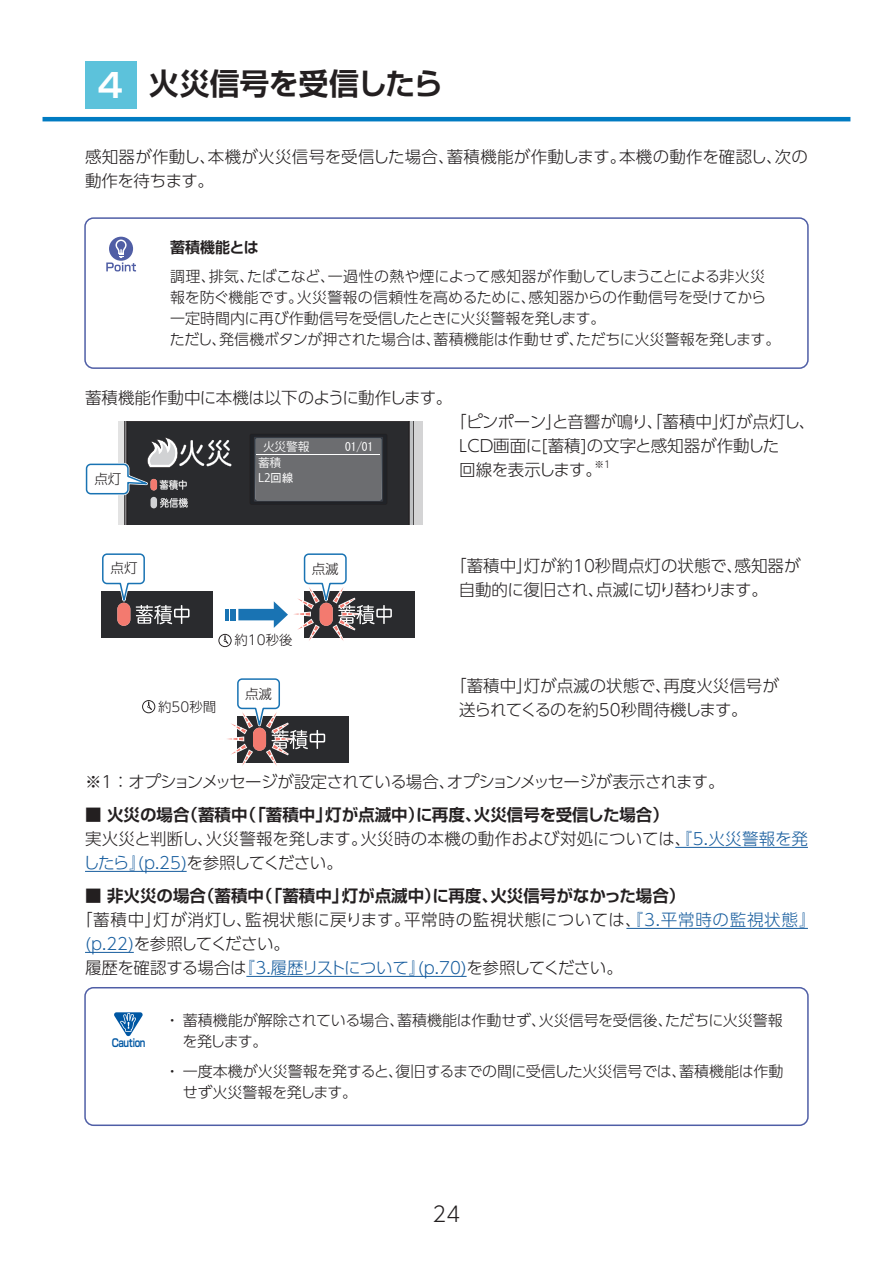
<style>
.page{position:relative;width:893px;height:1263px;background:#fff}
.page>*{position:absolute;margin:0;border:0;box-sizing:border-box;transform-origin:0 0}
.t1{font:700 30px "Shin Go Pr 6 N De";letter-spacing:-.01em;color:#231f20}
.t2{font:300 21px "UD Shin Go Pr 6 N";color:#231f20}
.本文_左に画像あり{font:300 16.5px/24px "UD Shin Go Pr 6 N";color:#231f20}
.本文{font:300 16.5px/24px "UD Shin Go Pr 6 N";letter-spacing:-.01em;color:#231f20}
.本文ゴシック{font:700 16.5px "Shin Go Pr 6 N De";color:#231f20}
.本文-2{font:300 16.5px/24px "UD Shin Go Pr 6 N";letter-spacing:.045em;color:#231f20}
.本文-3{font:300 16.5px/24px "UD Shin Go Pr 6 N";letter-spacing:.015em;color:#231f20}
.本文-4{font:300 16.5px "UD Shin Go Pr 6 N";letter-spacing:-.035em;color:#231f20}
.本文-5{font:300 16.5px "UD Shin Go Pr 6 N";letter-spacing:-.03em;color:#231f20}
.Point枠_全幅{font:300 15px/21px "UD Shin Go Pr 6 N";letter-spacing:-.01em;color:#231f20}
.Point枠_全幅-2{font:700 15px "Shin Go Pr 6 N De";color:#231f20}
.t3{font:300 13.5px "UD Shin Go Pr 6 N";color:#231f20}
.t4{font:11.7px "Koz Go Pr 6 N";letter-spacing:-.015em;color:#fff}
.t5{font:11.7px "MS Gothic";color:#fff}
.t6{font:700 11.1px "Shin Go Pr 6 N De";letter-spacing:-.05em;color:#0057a3;scale:.8 1}
.本文_左に画像あり-2{font:300 9.6px "UD Shin Go Pr 6 N";color:#231f20}
.s1{font-size:33px;color:#fff}
.s2{font-family:"MS Gothic"}
.s3{color:#175d9e}
.s4{font-family:"Shin Go Pr 6 N";font-weight:400}
</style>
<div class="page">
<hr style="left:43px;top:117px;width:807px;height:4px;background:#007bc2">
<div style="left:85px;top:62px;width:51px;height:47px;background:#5cc2db"></div>
<div style="left:84px;top:217px;width:725px;height:152px;border:2px solid #4f5ea6;border-radius:9px"></div>
<hr style="left:675px;top:847px;width:133px;height:1px;background:#175d9e">
<hr style="left:85px;top:871px;width:102px;height:1px;background:#175d9e">
<hr style="left:626px;top:928px;width:182px;height:1px;background:#175d9e">
<hr style="left:85px;top:952px;width:49px;height:1px;background:#175d9e">
<hr style="left:246px;top:976px;width:221px;height:1px;background:#175d9e">
<div style="left:84px;top:987px;width:725px;height:139px;border:2px solid #4f5ea6;border-radius:9px"></div>
<svg style="left:109px;top:237px;width:24px;height:24px"></svg>
<svg style="left:106px;top:240px;width:30px;height:31px"></svg>
<svg style="left:85px;top:422px;width:337px;height:102px;background:#5f6164"></svg>
<svg style="left:101px;top:553px;width:111px;height:84px"></svg>
<div style="left:231px;top:609px;width:5px;height:11px;background:#1973b3"></div>
<svg style="left:226px;top:609px;width:3px;height:11px"></svg>
<svg style="left:238px;top:553px;width:177px;height:88px"></svg>
<svg style="left:218px;top:634px;width:14px;height:13px"></svg>
<svg style="left:227px;top:678px;width:121px;height:88px"></svg>
<svg style="left:142px;top:700px;width:13px;height:13px"></svg>
<svg style="left:114px;top:1012px;width:29px;height:24px"></svg>
<p class="t1" style="left:98px;top:59px;width:347px"><span class="s1">4</span> 火災信号を受信したら</p>
<p class="本文-3" style="left:85px;top:144px;width:724px">感知器が作動し、本機が火災信号を受信した場合、蓄積機能が作動します。本機の動作を確認し、次の動作を待ちます。</p>
<p class="Point枠_全幅-2" style="left:170px;top:235px;width:90px">蓄積機能とは</p>
<p class="Point枠_全幅" style="left:170px;top:265px;width:612px">調理、排気、たばこなど、一過性の熱や煙によって感知器が作動してしまうことによる非火災報を防ぐ機能です。火災警報の信頼性を高めるために、感知器からの作動信号を受けてから一定時間内に再び作動信号を受信したときに火災警報を発します。<br>ただし、発信機ボタンが押された場合は、蓄積機能は作動せず、ただちに火災警報を発します。</p>
<p class="本文" style="left:85px;top:385px;width:369px">蓄積機能作動中に本機は以下のように動作します。</p>
<p class="t3" style="left:94px;top:467px;width:28px">点灯</p>
<p class="t4" style="left:263px;top:440px;width:48px">火災警報</p>
<p class="t4" style="left:258px;top:471px;width:37px">L2<span class="s2">回線</span></p>
<p class="t4" style="left:258px;top:456px;width:25px">蓄積</p>
<p class="t5" style="left:345px;top:440px;width:30px">01/01</p>
<p class="本文_左に画像あり" style="left:459px;top:409px;width:358px;text-indent:-9px">「ピンポーン」と音響が鳴り、「蓄積中」灯が点灯し、<br>LCD画面に[蓄積]の文字と感知器が作動した<br>回線を表示します。</p>
<p class="本文_左に画像あり-2" style="left:595px;top:456px;width:17px">※1</p>
<p class="t3" style="left:111px;top:557px;width:28px">点灯</p>
<p class="t3" style="left:312px;top:558px;width:28px">点滅</p>
<p class="t3" style="left:158px;top:695px;width:60px">約50秒間</p>
<p class="t3" style="left:234px;top:629px;width:60px">約10秒後</p>
<p class="t3" style="left:245px;top:682px;width:28px">点滅</p>
<p class="本文_左に画像あり" style="left:459px;top:553px;width:343px;text-indent:-9px">「蓄積中」灯が約10秒間点灯の状態で、感知器が自動的に復旧され、点滅に切り替わります。</p>
<p class="本文_左に画像あり" style="left:459px;top:673px;width:321px;text-indent:-9px">「蓄積中」灯が点滅の状態で、再度火災信号が送られてくるのを約50秒間待機します。</p>
<p class="本文-4" style="left:85px;top:768px;width:641px">※1︰オプションメッセージが設定されている場合、オプションメッセージが表示されます。</p>
<p class="本文ゴシック" style="left:85px;top:801px;width:585px">■ 火災の場合（蓄積中（「蓄積中」灯が点滅中）に再度、火災信号を受信した場合）</p>
<p class="本文" style="left:83px;top:826px;width:726px">実火災と判断し、火災警報を発します。火災時の本機の動作および対処については、<span class="s3">『5.火災警報を発したら』(p.25)</span>を参照してください。</p>
<p class="本文ゴシック" style="left:85px;top:882px;width:602px">■ 非火災の場合（蓄積中（「蓄積中」灯が点滅中）に再度、火災信号がなかった場合）</p>
<p class="本文-2" style="left:85px;top:907px;width:732px;text-indent:-9px">「蓄積中」灯が消灯し、監視状態に戻ります。平常時の監視状態については、<span class="s3">『3.平常時の監視状態』(p.22)</span>を参照してください。</p>
<p class="本文-5" style="left:85px;top:954px;width:539px">履歴を確認する場合は<span class="s3">『3.履歴リストについて』(p.70)</span>を参照してください。</p>
<p class="Point枠_全幅" style="left:182px;top:1010px;width:602px;text-indent:-18px"><span class="s4">・</span> 蓄積機能が解除されている場合、蓄積機能は作動せず、火災信号を受信後、ただちに火災警報を発します。</p>
<p class="Point枠_全幅" style="left:183px;top:1060px;width:602px;text-indent:-18px"><span class="s4">・</span> 一度本機が火災警報を発すると、復旧するまでの間に受信した火災信号では、蓄積機能は作動せず火災警報を発します。</p>
<p class="t6" style="left:112px;top:1033px;width:43px">Caution</p>
<h2 class="t2" style="left:433px;top:1197px;width:29px">24</h2>
</div>
